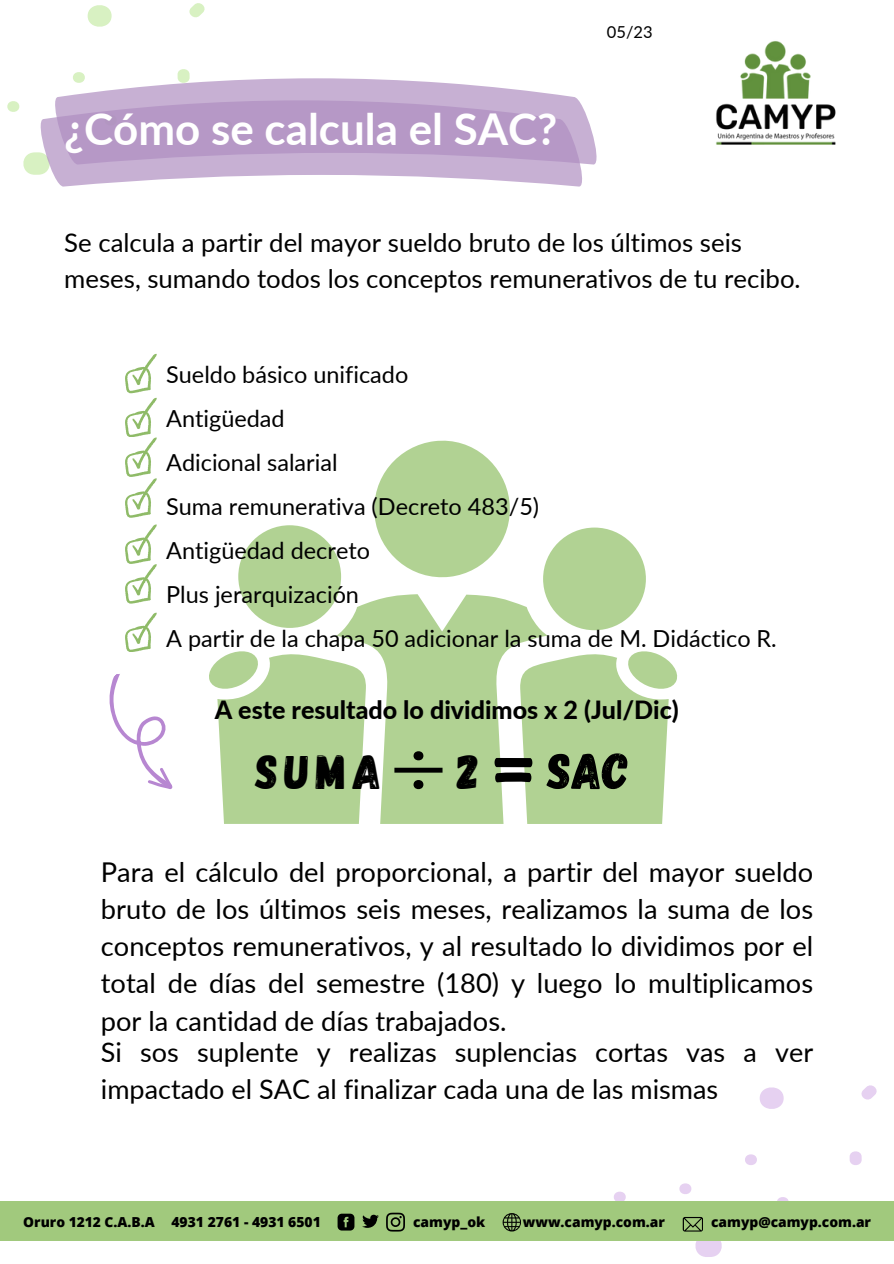
<style>
.page{position:relative;width:894px;height:1264px;background:#fff}
.page>*{position:absolute;margin:0;border:0;box-sizing:border-box;transform-origin:0 0}
.t1{font:51px "Gagalin";color:#000}
.t2{font:48px "Gagalin";color:#000}
.t3{font:700 43.8px "Lato";color:#fff}
.t4{font:27.3px/37.2px "Lato";color:#000;text-align:justify}
.t5{font:27px/37.2px "Lato";color:#000}
.t6{font:25.8px/36px "Lato";color:#000}
.t7{font:800 25.05px "Lato";color:#000}
.t8{font:23.4px "Lato";color:#000}
.t9{font:16.5px "Lato";color:#000}
.t10{font:800 13.95px "Open Sans";color:#000}
.t11{font:800 13.8px "Open Sans";color:#000}
</style>
<div class="page">
<svg style="left:374px;top:440px;width:136px;height:138px"></svg>
<svg style="left:336px;top:594px;width:211px;height:230px;fill:#b1d293"></svg>
<div style="left:238px;top:525px;width:103px;height:103px;background:#b1d293;border-radius:50%"></div>
<div style="left:543px;top:527px;width:102px;height:103px;background:#b1d293;border-radius:50%"></div>
<img style="left:716px;top:41px;width:120px;height:104px">
<svg style="left:547px;top:1085px;width:346px;height:171px"></svg>
<div style="left:0;top:1201px;width:893px;height:39px;background:#a1c97d"></div>
<svg style="left:386px;top:1212px;width:19px;height:19px"></svg>
<svg style="left:337px;top:1213px;width:17px;height:17px"></svg>
<svg style="left:362px;top:1214px;width:17px;height:13px"></svg>
<svg style="left:502px;top:1213px;width:18px;height:18px"></svg>
<svg style="left:682px;top:1217px;width:20px;height:14px"></svg>
<svg style="left:7px;top:3px;width:198px;height:172px"></svg>
<svg style="left:55px;top:78px;width:542px;height:86px;fill:#c7b0d3"></svg>
<svg style="left:40px;top:100px;width:542px;height:86px;fill:#b698c6"></svg>
<svg style="left:125px;top:354px;width:31px;height:163px"></svg>
<svg style="left:125px;top:524px;width:31px;height:79px"></svg>
<svg style="left:394px;top:751px;width:48px;height:38px"></svg>
<svg style="left:494px;top:648px;width:183px;height:176px"></svg>
<svg style="left:109px;top:612px;width:257px;height:212px"></svg>
<p class="t3" style="left:64px;top:102px;width:494px">¿Cómo se calcula el SAC?</p>
<p class="t9" style="left:606px;top:21px;width:47px">05/23</p>
<p class="t6" style="left:64px;top:223px;width:737px">Se calcula a partir del mayor sueldo bruto de los últimos seis meses, sumando todos los conceptos remunerativos de tu recibo.</p>
<p class="t8" style="left:166px;top:360px;width:243px">Sueldo básico unificado</p>
<p class="t8" style="left:166px;top:404px;width:120px">Antigüedad</p>
<p class="t8" style="left:166px;top:448px;width:173px">Adicional salarial</p>
<p class="t8" style="left:166px;top:492px;width:374px">Suma remunerativa (Decreto 483/5)</p>
<p class="t8" style="left:166px;top:535px;width:205px">Antigüedad decreto</p>
<p class="t8" style="left:166px;top:579px;width:194px">Plus jerarquización</p>
<p class="t8" style="left:166px;top:623px;width:612px">A partir de la chapa 50 adicionar la suma de M. Didáctico R.</p>
<p class="t7" style="left:215px;top:694px;width:465px">A este resultado lo dividimos x 2 (Jul/Dic)</p>
<p class="t2" style="left:255px;top:740px;width:128px">SUMA</p>
<p class="t2" style="left:457px;top:740px;width:24px">2</p>
<p class="t1" style="left:547px;top:737px;width:84px">SAC</p>
<p class="t4" style="left:101px;top:852px;width:713px">Para el cálculo del proporcional, a partir del mayor sueldo bruto de los últimos seis meses, realizamos la suma de los conceptos remunerativos, y al resultado lo dividimos por el total de días del semestre (180) y luego lo multiplicamos por la cantidad de días trabajados.</p>
<p class="t5" style="left:101px;top:1033px;width:713px">Si sos suplente y realizas suplencias cortas vas a ver impactado el SAC al finalizar cada una de las mismas</p>
<p class="t11" style="left:23px;top:1212px;width:133px">Oruro 1212 C.A.B.A</p>
<p class="t10" style="left:171px;top:1212px;width:151px">4931 2761 - 4931 6501</p>
<p class="t11" style="left:413px;top:1212px;width:74px">camyp_ok</p>
<p class="t11" style="left:522px;top:1212px;width:144px">www.camyp.com.ar</p>
<p class="t11" style="left:711px;top:1212px;width:161px">camyp@camyp.com.ar</p>
</div>
